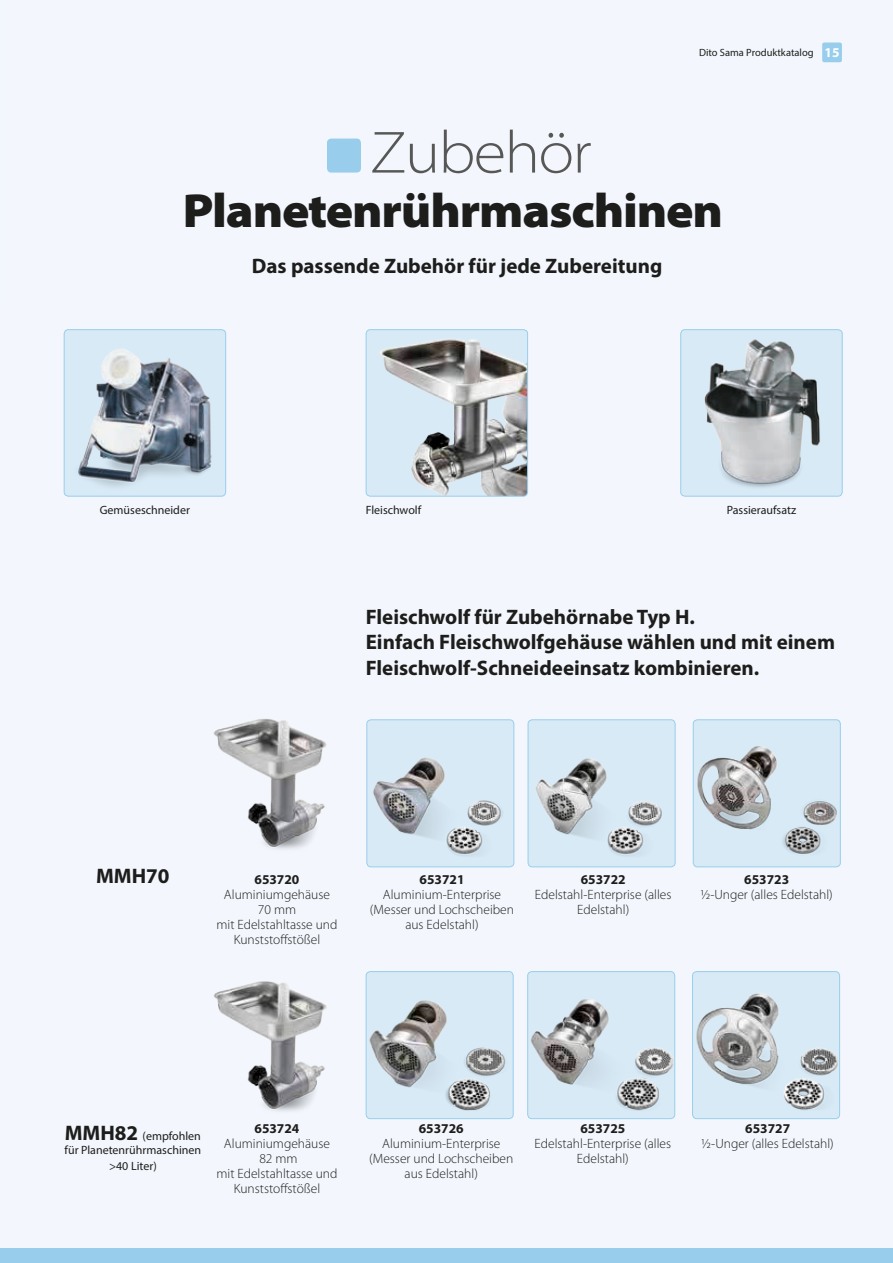
<style>
.page{position:relative;width:893px;height:1263px;background:#f3f7fd}
.page>*{position:absolute;margin:0;border:0;box-sizing:border-box;transform-origin:0 0}
.t1{font:300 semi-expanded 60px "Myriad Pro";letter-spacing:-.025em;color:#575756}
.t2{font:900 semi-expanded 48px "Myriad Pro";letter-spacing:-.025em;color:#1d1d1b}
.t3{font:700 21px/25.5px "Myriad Pro";color:#1d1d1b}
.t4{font:300 13.5px/15px "Myriad Pro";color:#1d1d1b;text-align:center}
.t5{font:700 13.5px "Myriad Pro";color:#1d1d1b}
.t6{font:12px/14.4px "Myriad Pro";color:#1d1d1b}
.t7{font:10.5px "Myriad Pro";color:#1d1d1b}
.s1{font-weight:700;font-size:13.5px;color:#fff}
.s2{font-weight:700;font-size:21px}
</style>
<div class="page">
<div style="left:0;top:1248px;width:893px;height:15px;background:#98ceeb"></div>
<div style="left:327px;top:139px;width:34px;height:34px;background:#98ceeb;border-radius:4px"></div>
<div style="left:822px;top:42px;width:20px;height:20px;background:#98ceeb;border-radius:2px"></div>
<div style="left:366px;top:330px;width:162px;height:166px;background:#d8eaf6;border-radius:4px"></div>
<img style="left:379px;top:339px;width:149px;height:157px">
<div style="left:366px;top:329px;width:162px;height:167px;border:1px solid #98ceeb;border-radius:4px"></div>
<img style="left:64px;top:330px;width:162px;height:166px">
<div style="left:64px;top:329px;width:162px;height:167px;border:1px solid #98ceeb;border-radius:4px"></div>
<div style="left:681px;top:330px;width:161px;height:166px;background:#d8eaf6;border-radius:4px"></div>
<img style="left:681px;top:339px;width:161px;height:157px">
<div style="left:680px;top:329px;width:163px;height:167px;border:1px solid #98ceeb;border-radius:4px"></div>
<img style="left:368px;top:721px;width:146px;height:146px">
<div style="left:366px;top:719px;width:148px;height:148px;border:1px solid #98ceeb;border-radius:4px"></div>
<img style="left:366px;top:972px;width:146px;height:147px">
<div style="left:366px;top:971px;width:148px;height:148px;border:1px solid #98ceeb;border-radius:4px"></div>
<img style="left:528px;top:720px;width:147px;height:147px">
<div style="left:528px;top:719px;width:147px;height:148px;border:1px solid #98ceeb;border-radius:4px"></div>
<img style="left:529px;top:972px;width:146px;height:147px">
<div style="left:527px;top:971px;width:148px;height:148px;border:1px solid #98ceeb;border-radius:4px"></div>
<img style="left:693px;top:721px;width:147px;height:146px">
<div style="left:693px;top:719px;width:148px;height:148px;border:1px solid #98ceeb;border-radius:4px"></div>
<img style="left:694px;top:973px;width:146px;height:146px">
<div style="left:692px;top:971px;width:148px;height:148px;border:1px solid #98ceeb;border-radius:4px"></div>
<img style="left:213px;top:718px;width:114px;height:131px">
<img style="left:213px;top:981px;width:114px;height:130px">
<p class="t7" style="left:699px;top:46px;width:142px">Dito Sama Produktkatalog <span class="s1">15</span></p>
<h1 class="t1" style="left:370px;top:116px;width:223px">Zubehör</h1>
<h2 class="t2" style="left:183px;top:178px;width:542px">Planetenrührmaschinen</h2>
<h3 class="t3" style="left:252px;top:252px;width:412px">Das passende Zubehör für jede Zubereitung</h3>
<p class="t6" style="left:100px;top:503px;width:92px">Gemüseschneider</p>
<p class="t6" style="left:366px;top:503px;width:57px">Fleischwolf</p>
<p class="t6" style="left:727px;top:503px;width:71px">Passieraufsatz</p>
<h3 class="t3" style="left:366px;top:603px;width:471px">Fleischwolf für Zubehörnabe Typ H.<br>Einfach Fleischwolfgehäuse wählen und mit einem<br>Fleischwolf-Schneideeinsatz kombinieren.</h3>
<h3 class="t3" style="left:96px;top:862px;width:75px">MMH70</h3>
<p class="t5" style="left:254px;top:870px;width:46px">653720</p>
<p class="t4" style="left:216px;top:887px;width:123px">Aluminiumgehäuse<br>70 mm<br>mit Edelstahltasse und<br>Kunststoffstößel</p>
<p class="t5" style="left:419px;top:870px;width:46px">653721</p>
<p class="t4" style="left:370px;top:887px;width:146px">Aluminium-Enterprise (Messer und Lochscheiben aus Edelstahl)</p>
<p class="t5" style="left:581px;top:870px;width:46px">653722</p>
<p class="t4" style="left:535px;top:887px;width:138px">Edelstahl-Enterprise (alles<br>Edelstahl)</p>
<p class="t5" style="left:744px;top:870px;width:46px">653723</p>
<p class="t4" style="left:701px;top:887px;width:134px">½-Unger (alles Edelstahl)</p>
<p class="t6" style="left:65px;top:1128px;width:138px"><span class="s2">MMH82</span> (empfohlen für Planetenrührmaschinen</p>
<p class="t6" style="left:109px;top:1158px;width:49px">&gt;40 Liter)</p>
<p class="t5" style="left:254px;top:1119px;width:46px">653724</p>
<p class="t4" style="left:216px;top:1136px;width:123px">Aluminiumgehäuse<br>82 mm<br>mit Edelstahltasse und<br>Kunststoffstößel</p>
<p class="t5" style="left:419px;top:1119px;width:46px">653726</p>
<p class="t4" style="left:369px;top:1136px;width:146px">Aluminium-Enterprise (Messer und Lochscheiben aus Edelstahl)</p>
<p class="t5" style="left:580px;top:1119px;width:46px">653725</p>
<p class="t4" style="left:535px;top:1136px;width:138px">Edelstahl-Enterprise (alles<br>Edelstahl)</p>
<p class="t5" style="left:745px;top:1119px;width:46px">653727</p>
<p class="t4" style="left:702px;top:1136px;width:134px">½-Unger (alles Edelstahl)</p>
</div>
